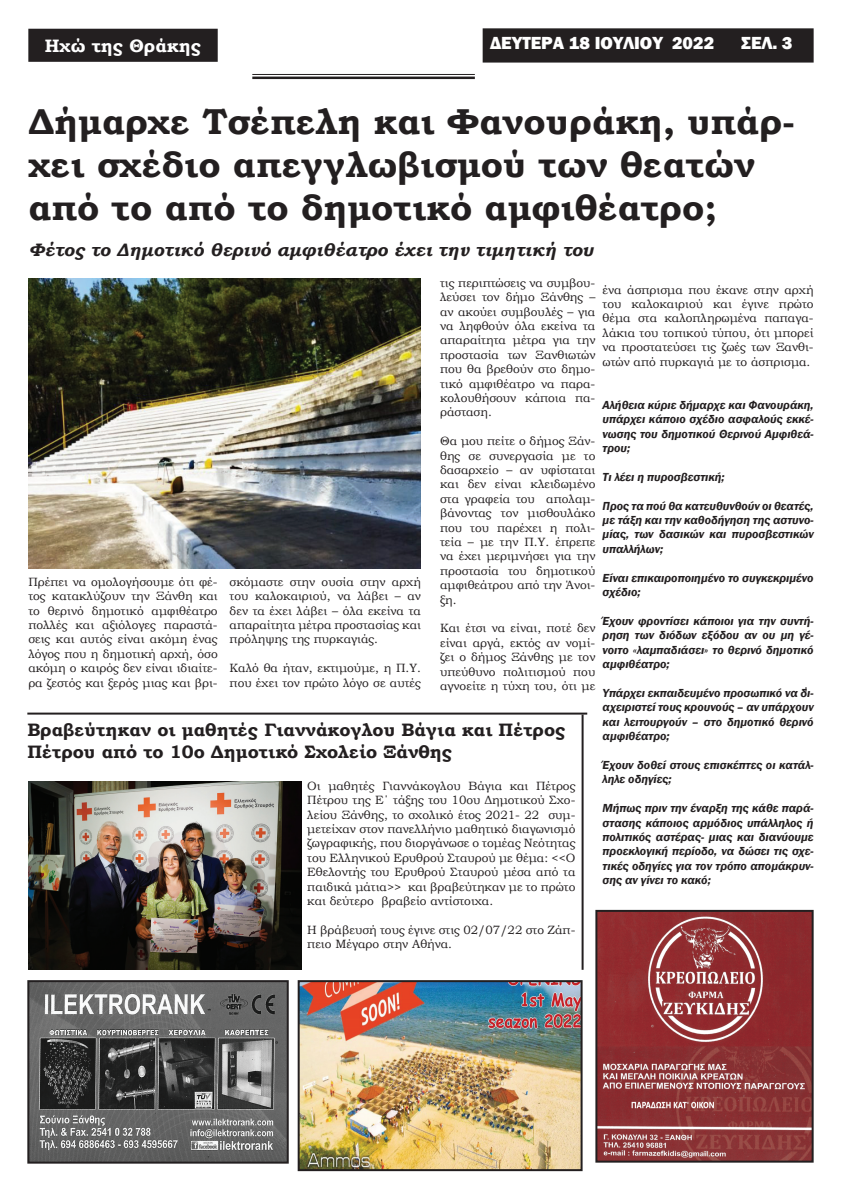
<style>
.page{position:relative;width:842px;height:1191px;background:#fff}
.page>*{position:absolute;margin:0;border:0;box-sizing:border-box;transform-origin:0 0}
.t1{font:700 36px/43.2px "Bookman Old Style";color:#231f20}
.t2{font:700 18px/21.6px "Bookman Old Style";color:#231f20}
.t3{font:italic 700 18px "Bookman Old Style";color:#231f20}
.t4{font:800 18px "Franklin Gothic";color:#fff}
.t5{font:700 18px "Bookman Old Style";color:#fff}
.t6{font:12px/14.4px "Bookman Old Style";color:#231f20;text-align:justify}
.t7{font:italic 600 12px/14.4px "Franklin Gothic";color:#231f20;text-align:justify}
</style>
<div class="page">
<div style="left:484px;top:30px;width:328px;height:31px;background:#231f20"></div>
<div style="left:483px;top:28px;width:331px;height:35px;border:3px solid #231f20"></div>
<div style="left:30px;top:30px;width:186px;height:30px;background:#231f20"></div>
<div style="left:28px;top:29px;width:190px;height:33px;border:3px solid #231f20"></div>
<img style="left:30px;top:983px;width:256px;height:177px">
<div style="left:27px;top:980px;width:262px;height:183px;border:2px solid #231f20"></div>
<hr style="left:252px;top:74px;width:223px;height:1px;background:#231f20">
<hr style="left:252px;top:77px;width:223px;height:2px;background:#231f20">
<img style="left:301px;top:983px;width:279px;height:185px">
<div style="left:298px;top:980px;width:285px;height:191px;border:2px solid #231f20"></div>
<img style="left:598px;top:913px;width:213px;height:246px">
<div style="left:595px;top:910px;width:219px;height:252px;border:2px solid #231f20"></div>
<img style="left:28px;top:278px;width:393px;height:290px">
<hr style="left:27px;top:712px;width:560px;height:2px;background:#231f20">
<hr style="left:582px;top:714px;width:2px;height:255px;background:#231f20">
<img style="left:28px;top:781px;width:273px;height:188px">
<h2 class="t5" style="left:45px;top:32px;width:158px">Ηχώ της Θράκης</h2>
<h2 class="t4" style="left:490px;top:31px;width:226px">ΔΕΥΤΕΡΑ 18 ΙΟΥΛΙΟΥ 2022</h2>
<h2 class="t4" style="left:741px;top:31px;width:53px">ΣΕΛ. 3</h2>
<h1 class="t1" style="left:28px;top:99px;width:768px">Δήμαρχε Τσέπελη και Φανουράκη, υπάρ&shy;χει σχέδιο απεγγλωβισμού των θεατών από το από το δημοτικό αμφιθέατρο;</h1>
<h2 class="t3" style="left:28px;top:237px;width:567px">Φέτος το Δημοτικό θερινό αμφιθέατρο έχει την τιμητική του</h2>
<p class="t6" style="left:440px;top:275px;width:157px">τις περιπτώσεις να συμβου&shy;λεύσει τον δήμο Ξάνθης – αν ακούει συμβουλές – για να ληφθούν όλα εκείνα τα απαραίτητα μέτρα για την προστασία των Ξανθιωτών που θα βρεθούν στο δημο&shy;τικό αμφιθέατρο να παρα&shy;κολουθήσουν κάποια πα&shy;ράσταση.</p>
<p class="t6" style="left:440px;top:434px;width:157px">Θα μου πείτε ο δήμος Ξάν&shy;θης σε συνεργασία με το δασαρχείο – αν υφίσταται και δεν είναι κλειδωμένο στα γραφεία του απολαμ&shy;βάνοντας τον μισθουλάκο που του παρέχει η πολι&shy;τεία – με την Π.Υ. έπρεπε να έχει μεριμνήσει για την προστασία του δημοτικού αμφιθεάτρου από την Άνοι&shy;ξη.</p>
<p class="t6" style="left:440px;top:621px;width:157px">Και έτσι να είναι, ποτέ δεν είναι αργά, εκτός αν νομί&shy;ζει ο δήμος Ξάνθης με τον υπεύθυνο πολιτισμού που αγνοείτε η τύχη του, ότι με</p>
<p class="t6" style="left:603px;top:282px;width:213px">ένα άσπρισμα που έκανε στην αρχή του καλοκαιριού και έγινε πρώτο θέμα στα καλοπληρωμένα παπαγα&shy;λάκια του τοπικού τύπου, ότι μπορεί να προστατεύσει τις ζωές των Ξανθι&shy;ωτών από πυρκαγιά με το άσπρισμα.</p>
<p class="t7" style="left:603px;top:397px;width:213px">Αλήθεια κύριε δήμαρχε και Φανουράκη, υπάρχει κάποιο σχέδιο ασφαλούς εκκέ&shy;νωσης του δημοτικού Θερινού Αμφιθεά&shy;τρου;</p>
<p class="t7" style="left:603px;top:469px;width:123px">Τι λέει η πυροσβεστική;</p>
<p class="t7" style="left:603px;top:498px;width:213px">Προς τα πού θα κατευθυνθούν οι θεατές, με τάξη και την καθοδήγηση της αστυνο&shy;μίας, των δασικών και πυροσβεστικών υπαλλήλων;</p>
<p class="t7" style="left:603px;top:570px;width:212px">Είναι επικαιροποιημένο το συγκεκριμένο σχέδιο;</p>
<p class="t7" style="left:603px;top:613px;width:213px">Έχουν φροντίσει κάποιοι για την συντή&shy;ρηση των διόδων εξόδου αν ου μη γέ&shy;νοιτο «λαμπαδιάσει» το θερινό δημοτικό αμφιθέατρο;</p>
<p class="t7" style="left:603px;top:685px;width:213px">Υπάρχει εκπαιδευμένο προσωπικό να δι&shy;αχειριστεί τους κρουνούς – αν υπάρχουν και λειτουργούν – στο δημοτικό θερινό αμφιθέατρο;</p>
<p class="t7" style="left:603px;top:757px;width:213px">Έχουν δοθεί στους επισκέπτες οι κατάλ&shy;ληλε οδηγίες;</p>
<p class="t7" style="left:603px;top:801px;width:213px">Μήπως πριν την έναρξη της κάθε παρά&shy;στασης κάποιος αρμόδιος υπάλληλος ή πολιτικός αστέρας- μιας και διανύουμε προεκλογική περίοδο, να δώσει τις σχε&shy;τικές οδηγίες για τον τρόπο απομάκρυν&shy;σης αν γίνει το κακό;</p>
<p class="t6" style="left:28px;top:574px;width:191px">Πρέπει να ομολογήσουμε ότι φέ&shy;τος κατακλύζουν την Ξάνθη και το θερινό δημοτικό αμφιθέατρο πολλές και αξιόλογες παραστά&shy;σεις και αυτός είναι ακόμη ένας λόγος που η δημοτική αρχή, όσο ακόμη ο καιρός δεν είναι ιδιαίτε&shy;ρα ζεστός και ξερός μιας και βρι-</p>
<p class="t6" style="left:230px;top:574px;width:193px">σκόμαστε στην ουσία στην αρχή του καλοκαιριού, να λάβει – αν δεν τα έχει λάβει – όλα εκείνα τα απαραίτητα μέτρα προστασίας και πρόληψης της πυρκαγιάς.</p>
<p class="t6" style="left:230px;top:661px;width:193px">Καλό θα ήταν, εκτιμούμε, η Π.Υ. που έχει τον πρώτο λόγο σε αυτές</p>
<h2 class="t2" style="left:27px;top:719px;width:540px">Βραβεύτηκαν οι μαθητές Γιαννάκογλου Βάγια και Πέτρος<br>Πέτρου από το 10ο Δημοτικό Σχολείο Ξάνθης</h2>
<p class="t6" style="left:307px;top:778px;width:270px">Οι μαθητές Γιαννάκογλου Βάγια και Πέτρος Πέτρου της Ε΄ τάξης του 10ου Δημοτικού Σχο&shy;λείου Ξάνθης, το σχολικό έτος 2021- 22 συμ&shy;μετείχαν στον πανελλήνιο μαθητικό διαγωνισμό ζωγραφικής, που διοργάνωσε ο τομέας Νεότητας του Ελληνικού Ερυθρού Σταυρού με θέμα: &lt;&lt;Ο Εθελοντής του Ερυθρού Σταυρού μέσα από τα παιδικά μάτια&gt;&gt; και βραβεύτηκαν με το πρώτο και δεύτερο βραβείο αντίστοιχα.</p>
<p class="t6" style="left:307px;top:922px;width:270px">Η βράβευσή τους έγινε στις 02/07/22 στο Ζάπ&shy;πειο Μέγαρο στην Αθήνα.</p>
</div>
